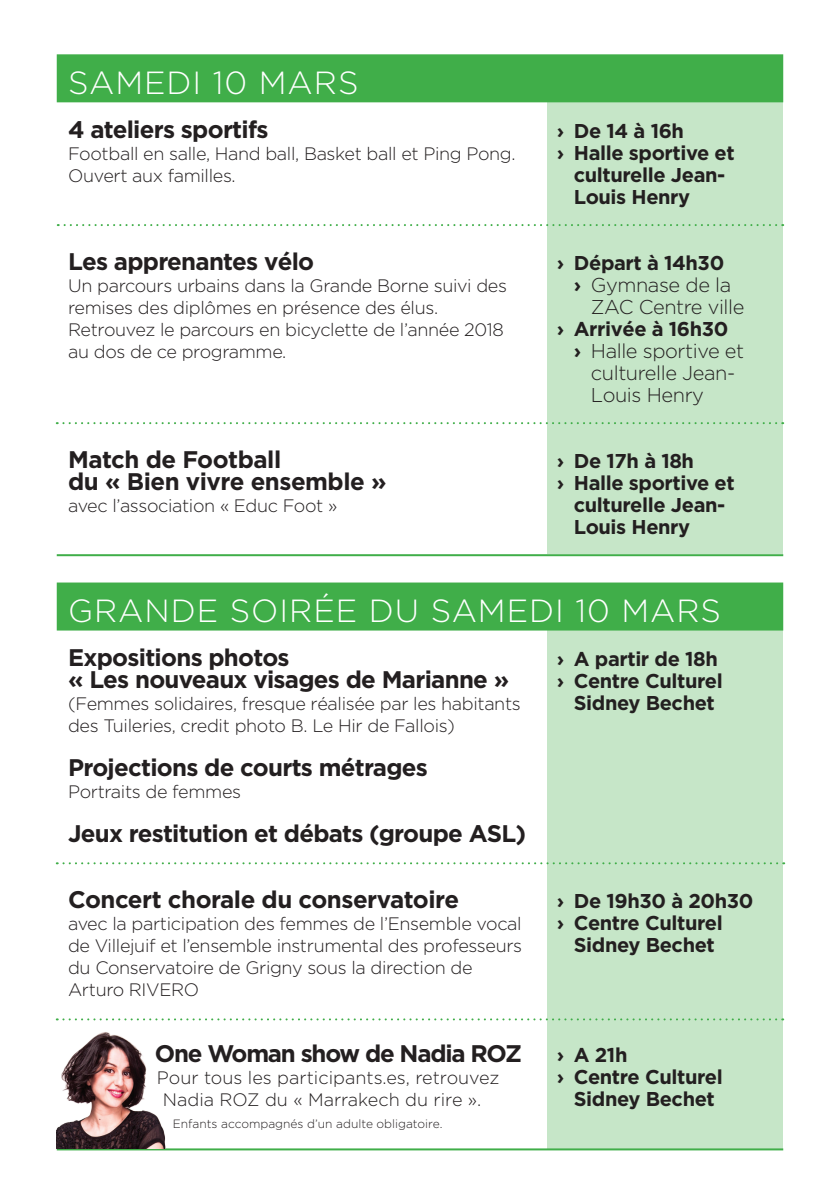
<style>
.page{position:relative;width:840px;height:1191px;background:#fff}
.page>*{position:absolute;margin:0;border:0;box-sizing:border-box;transform-origin:0 0}
.t1{font:300 32px "Gotham";letter-spacing:.03em;color:#fff}
.t2{font:700 24px/22px "Gotham";letter-spacing:-.03em;color:#231f20}
.t3{font:700 24px "Gotham";letter-spacing:-.05em;color:#231f20}
.t4{font:700 20px/22px "Gotham";letter-spacing:-.02em;color:#231f20;text-align:center}
.t5{font:300 20px "Gotham";letter-spacing:-.02em;color:#231f20}
.t6{font:300 18px/22px "Gotham";letter-spacing:-.02em;color:#231f20}
.t7{font:300 18px/22px "Gotham";color:#231f20}
.t8{font:300 12px "Gotham";color:#231f20}
.s1{font-weight:700}
</style>
<div class="page">
<div style="left:57px;top:54px;width:725px;height:48px;background:#40ae49"></div>
<div style="left:57px;top:582px;width:725px;height:48px;background:#40ae49"></div>
<div style="left:547px;top:102px;width:235px;height:452px;background:#c6e6c8"></div>
<div style="left:547px;top:629px;width:235px;height:519px;background:#c6e6c8"></div>
<svg style="left:58px;top:224px;width:713px;height:2px"></svg>
<svg style="left:57px;top:422px;width:714px;height:2px"></svg>
<svg style="left:57px;top:862px;width:715px;height:2px"></svg>
<svg style="left:57px;top:1018px;width:714px;height:2px"></svg>
<hr style="left:57px;top:554px;width:725px;height:2px;background:#40ae49">
<hr style="left:57px;top:1148px;width:725px;height:2px;background:#40ae49">
<img style="left:57px;top:1032px;width:109px;height:116px">
<h1 class="t1" style="left:68px;top:65px;width:292px">SAMEDI 10 MARS</h1>
<h2 class="t2" style="left:68px;top:118px;width:202px">4 ateliers sportifs</h2>
<p class="t6" style="left:68px;top:142px;width:449px">Football en salle, Hand ball, Basket ball et Ping Pong.<br>Ouvert aux familles.</p>
<h2 class="t2" style="left:68px;top:250px;width:247px">Les apprenantes vélo</h2>
<p class="t6" style="left:68px;top:274px;width:440px">Un parcours urbains dans la Grande Borne suivi des remises des diplômes en présence des élus.<br>Retrouvez le parcours en bicyclette de l’année 2018 au dos de ce programme.</p>
<h2 class="t2" style="left:68px;top:448px;width:320px">Match de Football<br>du « Bien vivre ensemble »</h2>
<p class="t6" style="left:68px;top:494px;width:270px">avec l’association « Educ Foot »</p>
<p class="t4" style="left:556px;top:119px;width:129px">› De 14 à 16h</p>
<p class="t4" style="left:556px;top:141px;width:179px">› Halle sportive et</p>
<p class="t4" style="left:573px;top:163px;width:153px">culturelle Jean-</p>
<p class="t4" style="left:573px;top:185px;width:118px">Louis Henry</p>
<p class="t4" style="left:556px;top:251px;width:169px">› Départ à 14h30</p>
<p class="t5" style="left:573px;top:274px;width:159px"><span class="s1">›</span> Gymnase de la</p>
<p class="t5" style="left:590px;top:296px;width:155px">ZAC Centre ville</p>
<p class="t4" style="left:556px;top:317px;width:173px">› Arrivée à 16h30</p>
<p class="t5" style="left:573px;top:340px;width:172px"><span class="s1">›</span> Halle sportive et</p>
<p class="t5" style="left:590px;top:362px;width:146px">culturelle Jean-</p>
<p class="t5" style="left:590px;top:384px;width:115px">Louis Henry</p>
<p class="t4" style="left:556px;top:449px;width:139px">› De 17h à 18h</p>
<p class="t4" style="left:556px;top:471px;width:179px">› Halle sportive et</p>
<p class="t4" style="left:573px;top:493px;width:153px">culturelle Jean-</p>
<p class="t4" style="left:573px;top:515px;width:118px">Louis Henry</p>
<h1 class="t1" style="left:68px;top:593px;width:654px">GRANDE SOIRÉE DU SAMEDI 10 MARS</h1>
<h2 class="t2" style="left:68px;top:646px;width:442px">Expositions photos<br>« Les nouveaux visages de Marianne »</h2>
<p class="t6" style="left:68px;top:692px;width:454px">(Femmes solidaires, fresque réalisée par les habitants des Tuileries, credit photo B. Le Hir de Fallois)</p>
<h2 class="t2" style="left:68px;top:756px;width:361px">Projections de courts métrages</h2>
<p class="t6" style="left:68px;top:780px;width:174px">Portraits de femmes</p>
<h2 class="t2" style="left:68px;top:822px;width:459px">Jeux restitution et débats (groupe ASL)</h2>
<h2 class="t2" style="left:68px;top:888px;width:392px">Concert chorale du conservatoire</h2>
<p class="t6" style="left:68px;top:912px;width:455px">avec la participation des femmes de l’Ensemble vocal de Villejuif et l’ensemble instrumental des professeurs du Conservatoire de Grigny sous la direction de Arturo RIVERO</p>
<h2 class="t3" style="left:155px;top:1040px;width:368px">One Woman show de Nadia ROZ</h2>
<p class="t7" style="left:163px;top:1066px;width:338px;text-indent:-6px">Pour tous les participants.es, retrouvez<br>Nadia ROZ du « Marrakech du rire ».</p>
<p class="t8" style="left:173px;top:1117px;width:271px">Enfants accompagnés d’un adulte obligatoire.</p>
<p class="t4" style="left:556px;top:647px;width:167px">› A partir de 18h › Centre Culturel<br>Sidney Bechet</p>
<p class="t4" style="left:556px;top:889px;width:198px">› De 19h30 à 20h30</p>
<p class="t4" style="left:556px;top:911px;width:167px">› Centre Culturel</p>
<p class="t4" style="left:573px;top:933px;width:142px">Sidney Bechet</p>
<p class="t4" style="left:556px;top:1043px;width:72px">› A 21h</p>
<p class="t4" style="left:556px;top:1065px;width:167px">› Centre Culturel</p>
<p class="t4" style="left:573px;top:1087px;width:142px">Sidney Bechet</p>
</div>
